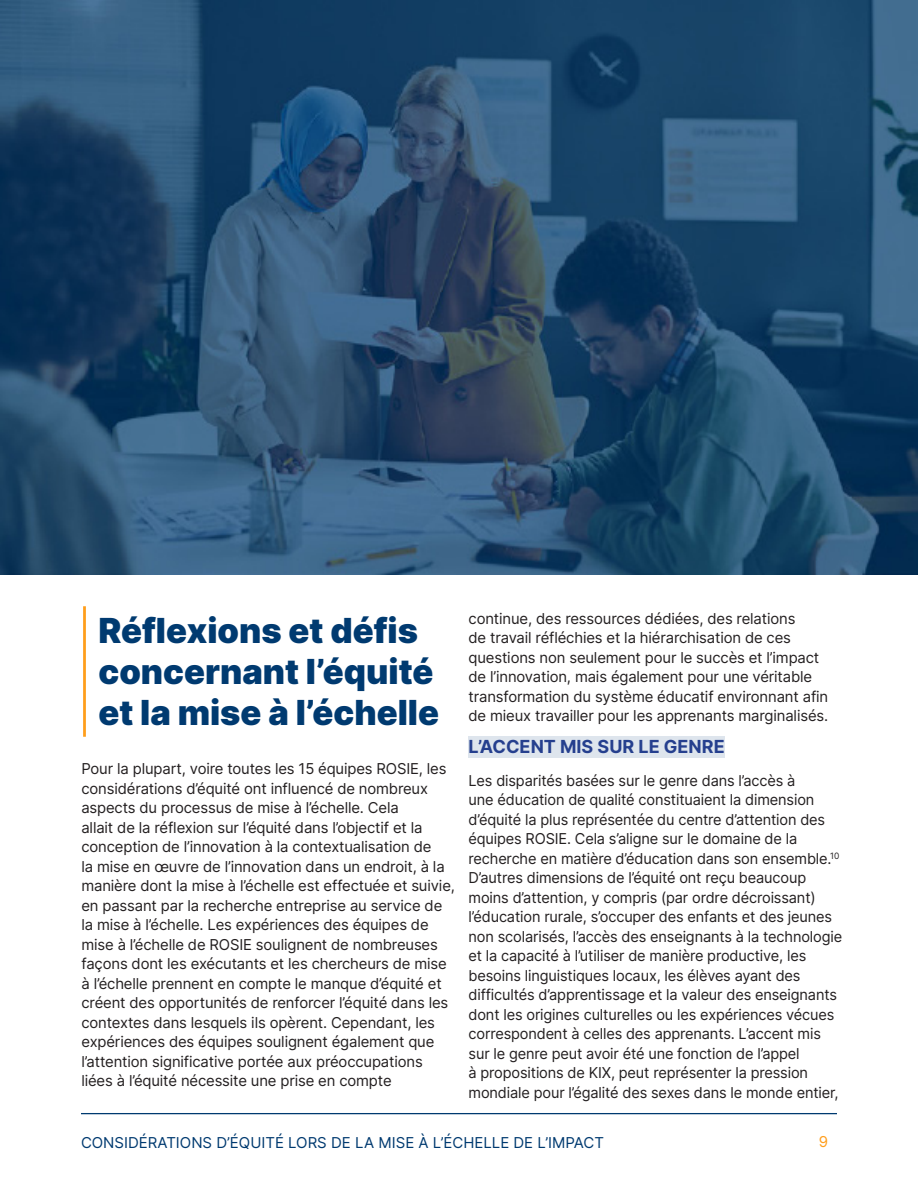
<style>
.page{position:relative;width:918px;height:1188px;background:#fff}
.page>*{position:absolute;margin:0;border:0;box-sizing:border-box;transform-origin:0 0}
.heading_1{font:900 34.5px/41.4px "Inter";color:#003a70}
.Paragraph_Style_1{font:700 18px "Inter";color:#253f8e}
.Body_Text{font:15px/19.5px "Inter";letter-spacing:-.01em;color:#231f20}
.t1{font:15px "Inter";color:#003a70}
.t2{font:15px "Inter";color:#ff9e1c}
</style>
<div class="page">
<hr style="left:81px;top:1113px;width:756px;height:1px;background:#003a70">
<img style="left:0;top:0;width:918px;height:574px">
<hr style="left:83px;top:606px;width:3px;height:131px;background:#ff9e1b">
<div style="left:469px;top:736px;width:256px;height:22px;background:#dee5ed"></div>
<p class="heading_1" style="left:98px;top:608px;width:342px">Réflexions et défis concernant l’équité et la mise à l’échelle</p>
<p class="Body_Text" style="left:81px;top:759px;width:375px">Pour la plupart, voire toutes les 15 équipes ROSIE, les considérations d’équité ont influencé de nombreux aspects du processus de mise à l’échelle. Cela<br>allait de la réflexion sur l’équité dans l’objectif et la conception de l’innovation à la contextualisation de<br>la mise en œuvre de l’innovation dans un endroit, à la manière dont la mise à l’échelle est effectuée et suivie, en passant par la recherche entreprise au service de la mise à l’échelle. Les expériences des équipes de mise à l’échelle de ROSIE soulignent de nombreuses façons dont les exécutants et les chercheurs de mise à l’échelle prennent en compte le manque d’équité et créent des opportunités de renforcer l’équité dans les contextes dans lesquels ils opèrent. Cependant, les expériences des équipes soulignent également que l’attention significative portée aux préoccupations liées à l’équité nécessite une prise en compte</p>
<p class="Body_Text" style="left:469px;top:608px;width:361px">continue, des ressources dédiées, des relations<br>de travail réfléchies et la hiérarchisation de ces questions non seulement pour le succès et l’impact de l’innovation, mais également pour une véritable transformation du système éducatif environnant afin de mieux travailler pour les apprenants marginalisés.</p>
<p class="Paragraph_Style_1" style="left:469px;top:734px;width:258px">L’ACCENT MIS SUR LE GENRE</p>
<p class="Body_Text" style="left:469px;top:770px;width:375px">Les disparités basées sur le genre dans l’accès à<br>une éducation de qualité constituaient la dimension d’équité la plus représentée du centre d’attention des équipes ROSIE. Cela s’aligne sur le domaine de la recherche en matière d’éducation dans son ensemble.<sup>10<br></sup>D’autres dimensions de l’équité ont reçu beaucoup moins d’attention, y compris (par ordre décroissant) l’éducation rurale, s’occuper des enfants et des jeunes non scolarisés, l’accès des enseignants à la technologie et la capacité à l’utiliser de manière productive, les besoins linguistiques locaux, les élèves ayant des difficultés d’apprentissage et la valeur des enseignants dont les origines culturelles ou les expériences vécues correspondent à celles des apprenants. L’accent mis sur le genre peut avoir été une fonction de l’appel<br>à propositions de KIX, peut représenter la pression mondiale pour l’égalité des sexes dans le monde entier,</p>
<p class="t1" style="left:81px;top:1132px;width:525px">CONSIDÉRATIONS D’ÉQUITÉ LORS DE LA MISE À L’ÉCHELLE DE L’IMPACT</p>
<p class="t2" style="left:819px;top:1130px;width:11px">9</p>
</div>
